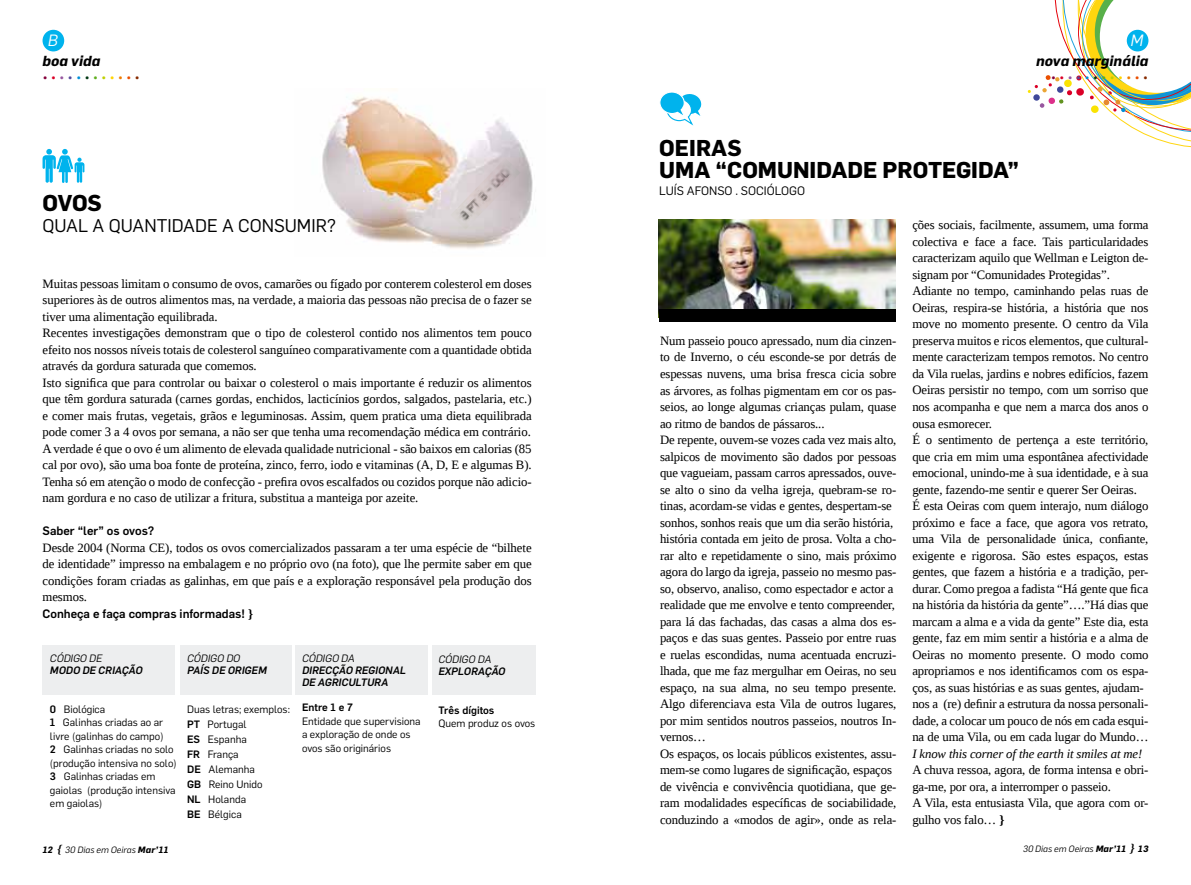
<style>
.page{position:relative;width:1191px;height:885px;background:#fff}
.page>*{position:absolute;margin:0;border:0;box-sizing:border-box;transform-origin:0 0}
.t1{font:700 22.5px/22.5px "Flama";color:#000}
.t2{font:18px "Flama";color:#000}
.t3{font:italic 16.05px "Flama";color:#fff}
.t4{font:14.25px "Flama";color:#85003b}
.t5{font:italic 700 14.25px "Flama";letter-spacing:.01em;color:#000}
.t6{font:12.75px/16.5px "Liberation Serif";letter-spacing:-.01em;color:#000}
.t7{font:italic 12.75px "Liberation Serif";letter-spacing:-.01em;color:#000}
.t8{font:500 12px "Flama";color:#000}
.t9{font:12px "Flama";color:#000}
.t10{font:10.5px/13.5px "Flama";color:#000}
.t11{font:italic 500 10.5px/12px "Flama";color:#000}
.t12{font:italic 10.5px "Flama";color:#000}
.t13{font:500 10.5px "Flama";color:#000}
.t14{font:italic 9px "Flama";letter-spacing:.005em;color:#000}
.s1{color:#db0026}
.s2{color:#97579f}
.s3{color:#56499a}
.s4{color:#0090d8}
.s5{color:#003813}
.s6{color:#60af20}
.s7{color:#c0d000}
.s8{color:#ffd500}
.s9{color:#ef7d00}
.s10{color:#ea4f00}
.s11{color:#872a00}
.s12{font-family:"Liberation Serif";font-weight:700;font-size:12.75px}
.s13{font-weight:500}
.s14{font-weight:700}
.s15{font-family:"Liberation Serif";font-weight:700;font-size:12px}
</style>
<div class="page">
<svg style="left:1027px;top:0;width:164px;height:148px"></svg>
<img style="left:322px;top:96px;width:214px;height:153px">
<img style="left:450px;top:158px;width:70px;height:71px">
<div style="left:43px;top:30px;width:21px;height:21px;background:#00b3ed;border-radius:50%"></div>
<div style="left:1126px;top:30px;width:22px;height:21px;background:#00b3ed;border-radius:50%"></div>
<svg style="left:659px;top:92px;width:43px;height:34px"></svg>
<svg style="left:43px;top:149px;width:41px;height:34px"></svg>
<div style="left:43px;top:645px;width:132px;height:50px;background:#edeeef"></div>
<div style="left:180px;top:645px;width:111px;height:50px;background:#edeeef"></div>
<div style="left:296px;top:645px;width:132px;height:50px;background:#edeeef"></div>
<div style="left:432px;top:645px;width:104px;height:50px;background:#edeeef"></div>
<img style="left:659px;top:219px;width:236px;height:90px">
<div style="left:659px;top:309px;width:236px;height:12px;background:#000"></div>
<p class="t3" style="left:48px;top:30px;width:12px">B</p>
<p class="t4" style="left:43px;top:68px;width:99px">•<span class="s1">•</span><span class="s2">•</span><span class="s3">•</span><span class="s4">•</span><span class="s5">•</span><span class="s6">•</span><span class="s7">•</span><span class="s8">•</span><span class="s9">•</span><span class="s10">•</span><span class="s11">•</span></p>
<p class="t5" style="left:43px;top:51px;width:59px">boa vida</p>
<h1 class="t1" style="left:43px;top:190px;width:61px">OVOS</h1>
<h2 class="t2" style="left:43px;top:213px;width:295px">QUAL A QUANTIDADE A CONSUMIR?</h2>
<p class="t6" style="left:43px;top:275px;width:491px">Muitas pessoas limitam o consumo de ovos, camarões ou fígado por conterem colesterol em doses superiores às de outros alimentos mas, na verdade, a maioria das pessoas não precisa de o fazer se tiver uma alimentação equilibrada.<br>Recentes investigações demonstram que o tipo de colesterol contido nos alimentos tem pouco efeito nos nossos níveis totais de colesterol sanguíneo comparativamente com a quantidade obtida através da gordura saturada que comemos.<br>Isto significa que para controlar ou baixar o colesterol o mais importante é reduzir os alimentos que têm gordura saturada (carnes gordas, enchidos, lacticínios gordos, salgados, pastelaria, etc.) e comer mais frutas, vegetais, grãos e leguminosas. Assim, quem pratica uma dieta equilibrada pode comer 3 a 4 ovos por semana, a não ser que tenha uma recomendação médica em contrário.<br>A verdade é que o ovo é um alimento de elevada qualidade nutricional - são baixos em calorias (85 cal por ovo), são uma boa fonte de proteína, zinco, ferro, iodo e vitaminas (A, D, E e algumas B).<br>Tenha só em atenção o modo de confecção - prefira ovos escalfados ou cozidos porque não adicio&shy;nam gordura e no caso de utilizar a fritura, substitua a manteiga por azeite.</p>
<p class="t8" style="left:43px;top:522px;width:113px">Saber “ler” os ovos?</p>
<p class="t6" style="left:43px;top:539px;width:491px;text-align:justify">Desde 2004 (Norma CE), todos os ovos comercializados passaram a ter uma espécie de “bilhete de identidade” impresso na embalagem e no próprio ovo (na foto), que lhe permite saber em que condições foram criadas as galinhas, em que país e a exploração responsável pela produção dos mesmos.</p>
<p class="t8" style="left:43px;top:604px;width:212px">Conheça e faça compras informadas! <span class="s12">}</span></p>
<p class="t12" style="left:50px;top:650px;width:54px">CÓDIGO DE</p>
<p class="t11" style="left:50px;top:663px;width:94px">MODO DE CRIAÇÃO</p>
<p class="t10" style="left:50px;top:701px;width:128px"><span class="s13">0</span> Biológica<br><span class="s13">1</span> Galinhas criadas ao ar livre (galinhas do campo)<br><span class="s13">2</span> Galinhas criadas no solo (produção intensiva no solo)<br><span class="s13">3</span> Galinhas criadas em gaiolas (produção intensiva em gaiolas)</p>
<p class="t12" style="left:187px;top:650px;width:55px">CÓDIGO DO</p>
<p class="t11" style="left:187px;top:663px;width:81px">PAÍS DE ORIGEM</p>
<p class="t10" style="left:187px;top:700px;width:104px;line-height:15px">Duas letras; exemplos:<br><span class="s13">PT</span> Portugal<br><span class="s13">ES</span> Espanha<br><span class="s13">FR</span> França<br><span class="s13">DE</span> Alemanha<br><span class="s13">GB</span> Reino Unido<br><span class="s13">NL</span> Holanda<br><span class="s13">BE</span> Bélgica</p>
<p class="t12" style="left:302px;top:650px;width:54px">CÓDIGO DA</p>
<p class="t11" style="left:302px;top:663px;width:105px">DIRECÇÃO REGIONAL<br>DE AGRICULTURA</p>
<p class="t13" style="left:302px;top:699px;width:52px">Entre 1 e 7</p>
<p class="t10" style="left:302px;top:713px;width:120px">Entidade que supervisiona a exploração de onde os ovos são originários</p>
<p class="t12" style="left:438px;top:651px;width:54px">CÓDIGO DA</p>
<p class="t11" style="left:438px;top:664px;width:69px">EXPLORAÇÃO</p>
<p class="t13" style="left:438px;top:702px;width:57px">Três dígitos</p>
<p class="t10" style="left:438px;top:716px;width:98px">Quem produz os ovos</p>
<p class="t3" style="left:1130px;top:30px;width:14px">M</p>
<p class="t4" style="left:1050px;top:68px;width:99px">•<span class="s1">•</span><span class="s2">•</span><span class="s3">•</span><span class="s4">•</span><span class="s5">•</span><span class="s6">•</span><span class="s7">•</span><span class="s8">•</span><span class="s9">•</span><span class="s10">•</span><span class="s11">•</span></p>
<p class="t5" style="left:1036px;top:51px;width:114px">nova marginália</p>
<h1 class="t1" style="left:659px;top:135px;width:361px">OEIRAS<br>UMA “COMUNIDADE PROTEGIDA”</h1>
<p class="t9" style="left:659px;top:182px;width:147px">LUÍS AFONSO . SOCIÓLOGO</p>
<p class="t6" style="left:912px;top:217px;width:238px">ções sociais, facilmente, assumem, uma forma colectiva e face a face. Tais particularidades caracterizam aquilo que Wellman e Leigton de&shy;signam por “Comunidades Protegidas”.<br>Adiante no tempo, caminhando pelas ruas de Oeiras, respira-se história, a história que nos move no momento presente. O centro da Vila preserva muitos e ricos elementos, que cultural&shy;mente caracterizam tempos remotos. No centro da Vila ruelas, jardins e nobres edifícios, fazem Oeiras persistir no tempo, com um sorriso que nos acompanha e que nem a marca dos anos o ousa esmorecer.<br>É o sentimento de pertença a este território, que cria em mim uma espontânea afectividade emocional, unindo-me à sua identidade, e à sua gente, fazendo-me sentir e querer Ser Oeiras.<br>É esta Oeiras com quem interajo, num diálogo próximo e face a face, que agora vos retrato, uma Vila de personalidade única, confiante, exigente e rigorosa. São estes espaços, estas gentes, que fazem a história e a tradição, per&shy;durar. Como pregoa a fadista “Há gente que fica na história da história da gente”….”Há dias que marcam a alma e a vida da gente” Este dia, esta gente, faz em mim sentir a história e a alma de Oeiras no momento presente. O modo como apropriamos e nos identificamos com os espa&shy;ços, as suas histórias e as suas gentes, ajudam&shy;nos a (re) definir a estrutura da nossa personali&shy;dade, a colocar um pouco de nós em cada esqui&shy;na de uma Vila, ou em cada lugar do Mundo…</p>
<p class="t7" style="left:912px;top:745px;width:231px">I know this corner of the earth it smiles at me!</p>
<p class="t6" style="left:912px;top:761px;width:237px">A chuva ressoa, agora, de forma intensa e obri&shy;ga-me, por ora, a interromper o passeio.<br>A Vila, esta entusiasta Vila, que agora com or&shy;gulho vos falo… <span class="s14">}</span></p>
<p class="t6" style="left:660px;top:332px;width:238px">Num passeio pouco apressado, num dia cinzen&shy;to de Inverno, o céu esconde-se por detrás de espessas nuvens, uma brisa fresca cicia sobre as árvores, as folhas pigmentam em cor os pas&shy;seios, ao longe algumas crianças pulam, quase ao ritmo de bandos de pássaros...<br>De repente, ouvem-se vozes cada vez mais alto, salpicos de movimento são dados por pessoas que vagueiam, passam carros apressados, ouve&shy;se alto o sino da velha igreja, quebram-se ro&shy;tinas, acordam-se vidas e gentes, despertam-se sonhos, sonhos reais que um dia serão história, história contada em jeito de prosa. Volta a cho&shy;rar alto e repetidamente o sino, mais próximo agora do largo da igreja, passeio no mesmo pas&shy;so, observo, analiso, como espectador e actor a realidade que me envolve e tento compreender, para lá das fachadas, das casas a alma dos es&shy;paços e das suas gentes. Passeio por entre ruas e ruelas escondidas, numa acentuada encruzi&shy;lhada, que me faz mergulhar em Oeiras, no seu espaço, na sua alma, no seu tempo presente.<br>Algo diferenciava esta Vila de outros lugares, por mim sentidos noutros passeios, noutros In&shy;vernos…<br>Os espaços, os locais públicos existentes, assu&shy;mem-se como lugares de significação, espaços de vivência e convivência quotidiana, que ge&shy;ram modalidades específicas de sociabilidade, conduzindo a «modos de agir», onde as rela-</p>
<p class="t14" style="left:43px;top:843px;width:127px"><span class="s14">12</span> <span class="s15">{</span> 30 Dias em Oeiras <span class="s14">Mar’11</span></p>
<p class="t14" style="left:1023px;top:842px;width:127px">30 Dias em Oeiras <span class="s14">Mar’11</span> <span class="s15">}</span> <span class="s14">13</span></p>
</div>
